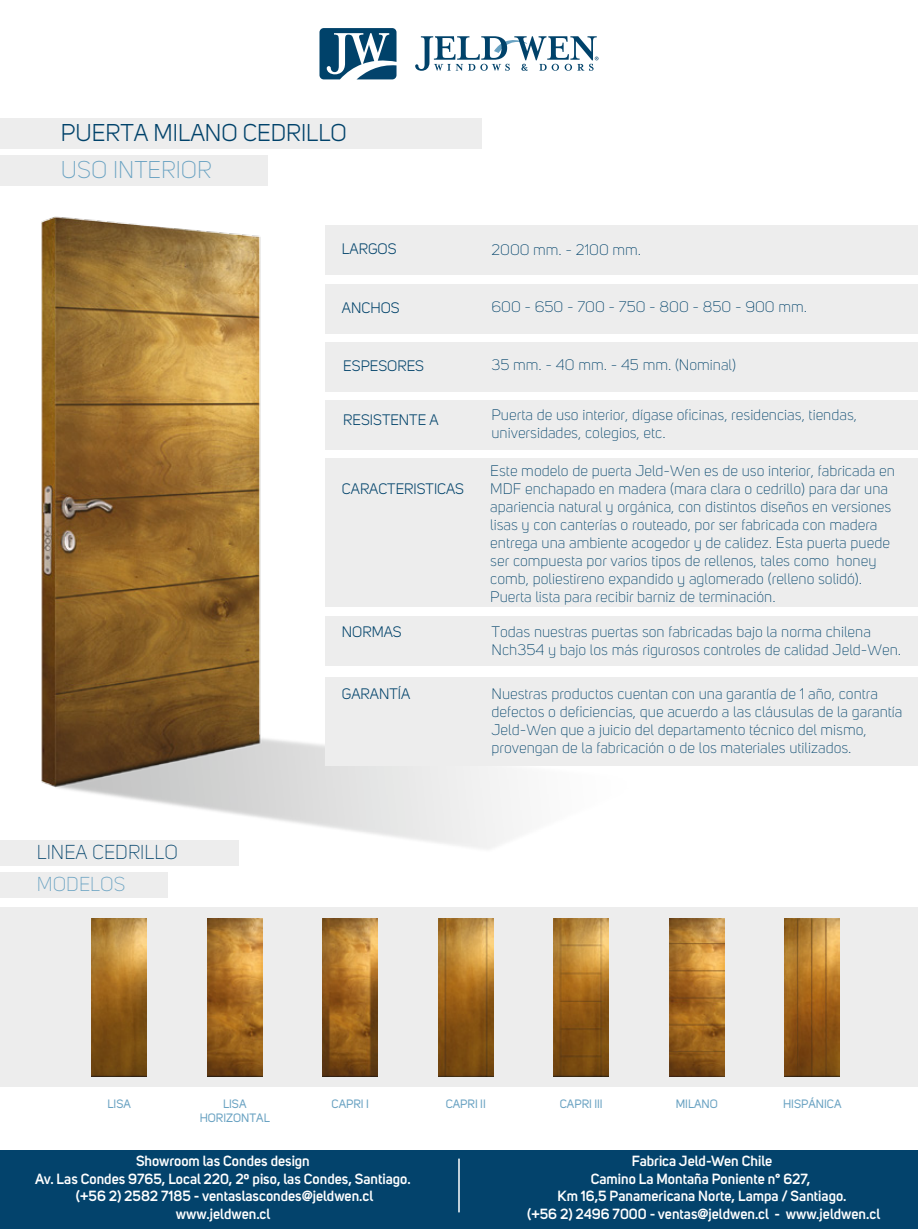
<style>
.page{position:relative;width:918px;height:1229px;background:#fff}
.page>*{position:absolute;margin:0;border:0;box-sizing:border-box;transform-origin:0 0}
.t1{font:24px "Uni Sans";color:#00426a}
.t2{font:300 24px "Uni Sans";color:#69a2c2}
.t3{font:300 19.95px "Uni Sans";color:#00426a}
.t4{font:300 19.95px "Uni Sans";color:#69a2c2}
.t5{font:300 15px/18px "Uni Sans";color:#00426a;scale:1.04 1}
.t6{font:15px "Uni Sans";color:#00426a}
.t7{font:600 14.55px/17.5px "Uni Sans";color:#fff;text-align:center}
.t8{font:12px/14.4px "Uni Sans";color:#69a2c2;text-align:center}
</style>
<div class="page">
<img style="left:41px;top:118px;width:654px;height:731px">
<div style="left:0;top:1150px;width:918px;height:79px;background:#03436c"></div>
<svg style="left:415px;top:36px;width:184px;height:35px"></svg>
<svg style="left:320px;top:28px;width:77px;height:51px"></svg>
<div style="left:0;top:118px;width:481px;height:31px;background:#ededed"></div>
<div style="left:0;top:155px;width:268px;height:31px;background:#ededed"></div>
<hr style="left:458px;top:1158px;width:2px;height:54px;background:#fff">
<div style="left:0;top:840px;width:239px;height:26px;background:#ededed"></div>
<div style="left:0;top:871px;width:168px;height:26px;background:#ededed"></div>
<div style="left:0;top:907px;width:918px;height:180px;background:#ededed"></div>
<img style="left:92px;top:918px;width:55px;height:158px">
<img style="left:323px;top:918px;width:55px;height:158px">
<img style="left:439px;top:918px;width:54px;height:158px">
<img style="left:554px;top:918px;width:55px;height:158px">
<img style="left:785px;top:918px;width:55px;height:158px">
<img style="left:207px;top:918px;width:55px;height:158px">
<img style="left:669px;top:918px;width:55px;height:158px">
<div style="left:325px;top:617px;width:593px;height:49px;background:#ededed"></div>
<div style="left:325px;top:400px;width:593px;height:49px;background:#ededed"></div>
<div style="left:325px;top:342px;width:593px;height:49px;background:#ededed"></div>
<div style="left:325px;top:284px;width:593px;height:49px;background:#ededed"></div>
<div style="left:325px;top:226px;width:593px;height:49px;background:#ededed"></div>
<div style="left:325px;top:458px;width:593px;height:148px;background:#ededed"></div>
<div style="left:325px;top:677px;width:593px;height:88px;background:#ededed"></div>
<h1 class="t1" style="left:61px;top:119px;width:288px">PUERTA MILANO CEDRILLO</h1>
<h1 class="t2" style="left:61px;top:156px;width:153px">USO INTERIOR</h1>
<p class="t6" style="left:342px;top:240px;width:56px">LARGOS</p>
<p class="t6" style="left:342px;top:299px;width:59px">ANCHOS</p>
<p class="t6" style="left:343px;top:357px;width:82px">ESPESORES</p>
<p class="t6" style="left:343px;top:411px;width:97px">RESISTENTE A</p>
<p class="t6" style="left:342px;top:481px;width:124px">CARACTERISTICAS</p>
<p class="t6" style="left:342px;top:623px;width:61px">NORMAS</p>
<p class="t6" style="left:342px;top:685px;width:70px">GARANTÍA</p>
<p class="t5" style="left:491px;top:241px;width:146px">2000 mm. - 2100 mm.</p>
<p class="t5" style="left:491px;top:298px;width:305px">600 - 650 - 700 - 750 - 800 - 850 - 900 mm.</p>
<p class="t5" style="left:491px;top:356px;width:237px">35 mm. - 40 mm. - 45 mm. (Nominal)</p>
<p class="t5" style="left:491px;top:405px;width:353px">Puerta de uso interior, dígase oficinas, residencias, tiendas, universidades, colegios, etc.</p>
<p class="t5" style="left:490px;top:461px;width:391px">Este modelo de puerta Jeld-Wen es de uso interior, fabricada en MDF enchapado en madera (mara clara o cedrillo) para dar una apariencia natural y orgánica, con distintos diseños en versiones lisas y con canterías o routeado, por ser fabricada con madera entrega una ambiente acogedor y de calidez. Esta puerta puede ser compuesta por varios tipos de rellenos, tales como honey comb, poliestireno expandido y aglomerado (relleno solidó).<br>Puerta lista para recibir barniz de terminación.</p>
<p class="t5" style="left:491px;top:623px;width:395px">Todas nuestras puertas son fabricadas bajo la norma chilena<br>Nch354 y bajo los más rigurosos controles de calidad Jeld-Wen.</p>
<p class="t5" style="left:491px;top:685px;width:397px">Nuestras productos cuentan con una garantía de 1 año, contra defectos o deficiencias, que acuerdo a las cláusulas de la garantía Jeld-Wen que a juicio del departamento técnico del mismo, provengan de la fabricación o de los materiales utilizados.</p>
<h2 class="t3" style="left:37px;top:840px;width:143px">LINEA CEDRILLO</h2>
<h2 class="t4" style="left:37px;top:872px;width:90px">MODELOS</h2>
<p class="t8" style="left:108px;top:1096px;width:25px">LISA</p>
<p class="t8" style="left:200px;top:1096px;width:72px">LISA<br>HORIZONTAL</p>
<p class="t8" style="left:332px;top:1096px;width:39px">CAPRI I</p>
<p class="t8" style="left:446px;top:1096px;width:42px">CAPRI II</p>
<p class="t8" style="left:560px;top:1096px;width:44px">CAPRI III</p>
<p class="t8" style="left:676px;top:1096px;width:44px">MILANO</p>
<p class="t8" style="left:783px;top:1097px;width:60px">HISPÁNICA</p>
<p class="t7" style="left:35px;top:1152px;width:377px">Showroom las Condes design<br>Av. Las Condes 9765, Local 220, 2º piso, las Condes, Santiago. (+56 2) 2582 7185 - ventaslascondes@jeldwen.cl www.jeldwen.cl</p>
<p class="t7" style="left:527px;top:1152px;width:354px">Fabrica Jeld-Wen Chile<br>Camino La Montaña Poniente n° 627,<br>Km 16,5 Panamericana Norte, Lampa / Santiago.<br>(+56 2) 2496 7000 - ventas@jeldwen.cl - www.jeldwen.cl</p>
</div>
